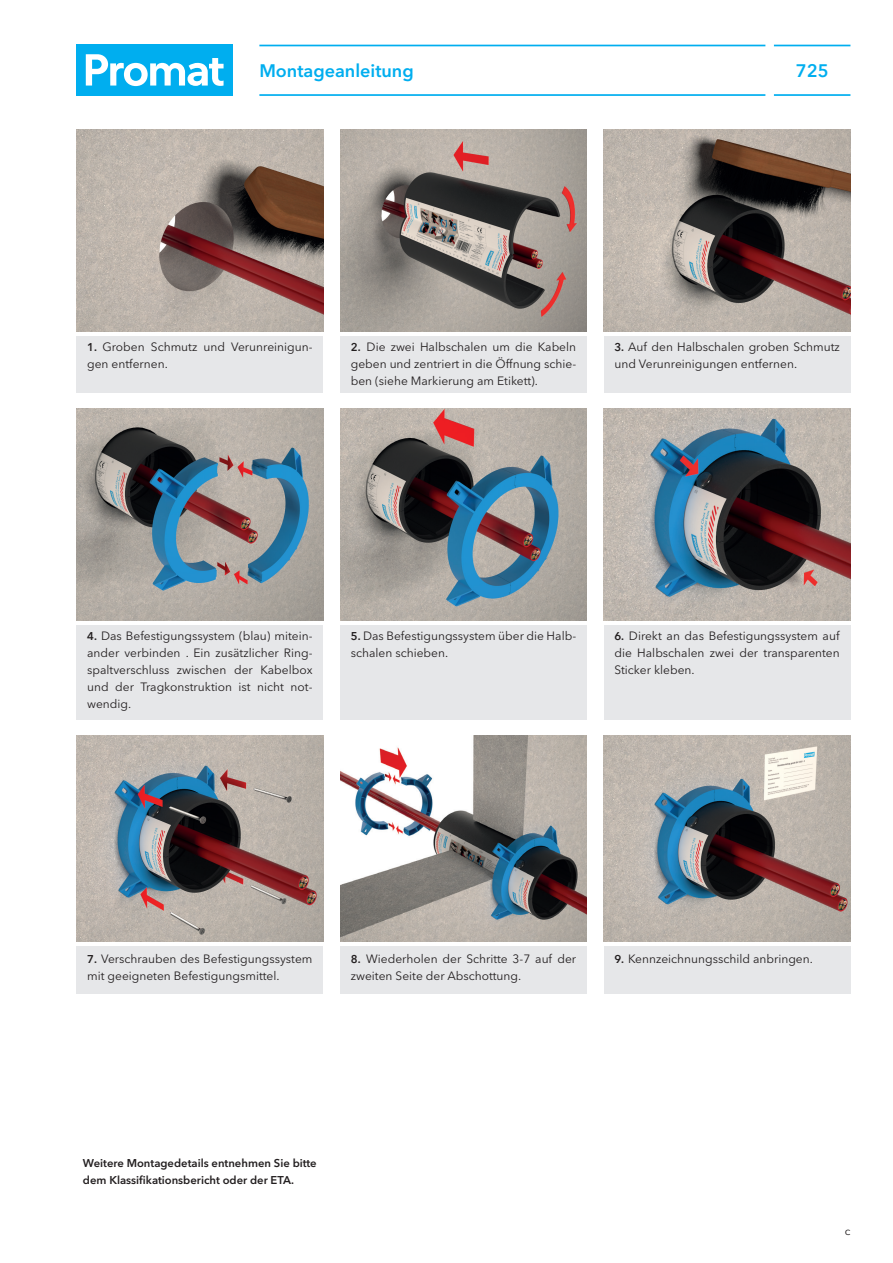
<style>
.page{position:relative;width:893px;height:1263px;background:#fff}
.page>*{position:absolute;margin:0;border:0;box-sizing:border-box;transform-origin:0 0}
.t1{font:600 18px "Avenir Next W1 G";color:#00aeef}
.t2{font:12px/17px "Avenir Next W1 G";color:#231f20}
.t3{font:600 11.25px/17px "Avenir Next W1 G";color:#231f20}
.t4{font:11.25px "Avenir Next W1 G";color:#231f20}
.s1{font-weight:600;font-size:11.25px}
</style>
<div class="page">
<div style="left:77px;top:45px;width:156px;height:51px;background:#00aeef"></div>
<svg style="left:86px;top:54px;width:138px;height:32px"></svg>
<hr style="left:259px;top:45px;width:506px;height:1px;background:#00aeef">
<hr style="left:259px;top:94px;width:506px;height:2px;background:#00aeef">
<hr style="left:774px;top:45px;width:76px;height:1px;background:#00aeef">
<hr style="left:774px;top:94px;width:76px;height:2px;background:#00aeef">
<div style="left:77px;top:336px;width:246px;height:56px;background:#e6e7e9"></div>
<div style="left:340px;top:336px;width:247px;height:56px;background:#e6e7e9"></div>
<div style="left:340px;top:625px;width:247px;height:94px;background:#e6e7e9"></div>
<div style="left:77px;top:625px;width:246px;height:94px;background:#e6e7e9"></div>
<div style="left:604px;top:625px;width:246px;height:94px;background:#e6e7e9"></div>
<div style="left:77px;top:946px;width:246px;height:48px;background:#e6e7e9"></div>
<div style="left:604px;top:336px;width:246px;height:56px;background:#e6e7e9"></div>
<img style="left:77px;top:130px;width:246px;height:202px">
<img style="left:340px;top:130px;width:247px;height:202px">
<img style="left:604px;top:130px;width:246px;height:202px">
<div style="left:340px;top:946px;width:247px;height:48px;background:#e6e7e9"></div>
<div style="left:604px;top:946px;width:246px;height:48px;background:#e6e7e9"></div>
<img style="left:77px;top:408px;width:246px;height:213px">
<img style="left:604px;top:408px;width:246px;height:213px">
<img style="left:340px;top:408px;width:247px;height:213px">
<img style="left:77px;top:736px;width:246px;height:206px">
<img style="left:340px;top:736px;width:247px;height:206px">
<img style="left:604px;top:736px;width:246px;height:206px">
<h1 class="t1" style="left:259px;top:59px;width:156px">Montageanleitung</h1>
<h1 class="t1" style="left:796px;top:60px;width:34px">725</h1>
<p class="t2" style="left:87px;top:338px;width:227px"><span class="s1">1.</span> Groben Schmutz und Verunreinigun&shy;gen entfernen.</p>
<p class="t2" style="left:351px;top:338px;width:227px;text-align:justify"><span class="s1">2.</span> Die zwei Halbschalen um die Kabeln geben und zentriert in die Öffnung schie&shy;ben (siehe Markierung am Etikett).</p>
<p class="t2" style="left:614px;top:338px;width:227px"><span class="s1">3.</span> Auf den Halbschalen groben Schmutz und Verunreinigungen entfernen.</p>
<p class="t2" style="left:87px;top:627px;width:227px;text-align:justify"><span class="s1">4.</span> Das Befestigungssystem (blau) mitein&shy;ander verbinden . Ein zusätzlicher Ring&shy;spaltverschluss zwischen der Kabelbox und der Tragkonstruktion ist nicht not&shy;wendig.</p>
<p class="t2" style="left:614px;top:627px;width:227px;text-align:justify"><span class="s1">6.</span> Direkt an das Befestigungssystem auf die Halbschalen zwei der transparenten Sticker kleben.</p>
<p class="t2" style="left:351px;top:627px;width:227px"><span class="s1">5.</span> Das Befestigungssystem über die Halb&shy;schalen schieben.</p>
<p class="t2" style="left:87px;top:950px;width:227px"><span class="s1">7.</span> Verschrauben des Befestigungssystem mit geeigneten Befestigungsmittel.</p>
<p class="t2" style="left:351px;top:950px;width:227px"><span class="s1">8.</span> Wiederholen der Schritte 3-7 auf der zweiten Seite der Abschottung.</p>
<p class="t2" style="left:614px;top:950px;width:200px"><span class="s1">9.</span> Kennzeichnungsschild anbringen.</p>
<p class="t3" style="left:83px;top:1155px;width:235px">Weitere Montagedetails entnehmen Sie bitte dem Klassifikationsbericht oder der ETA.</p>
<p class="t4" style="left:845px;top:1225px;width:7px">c</p>
</div>
